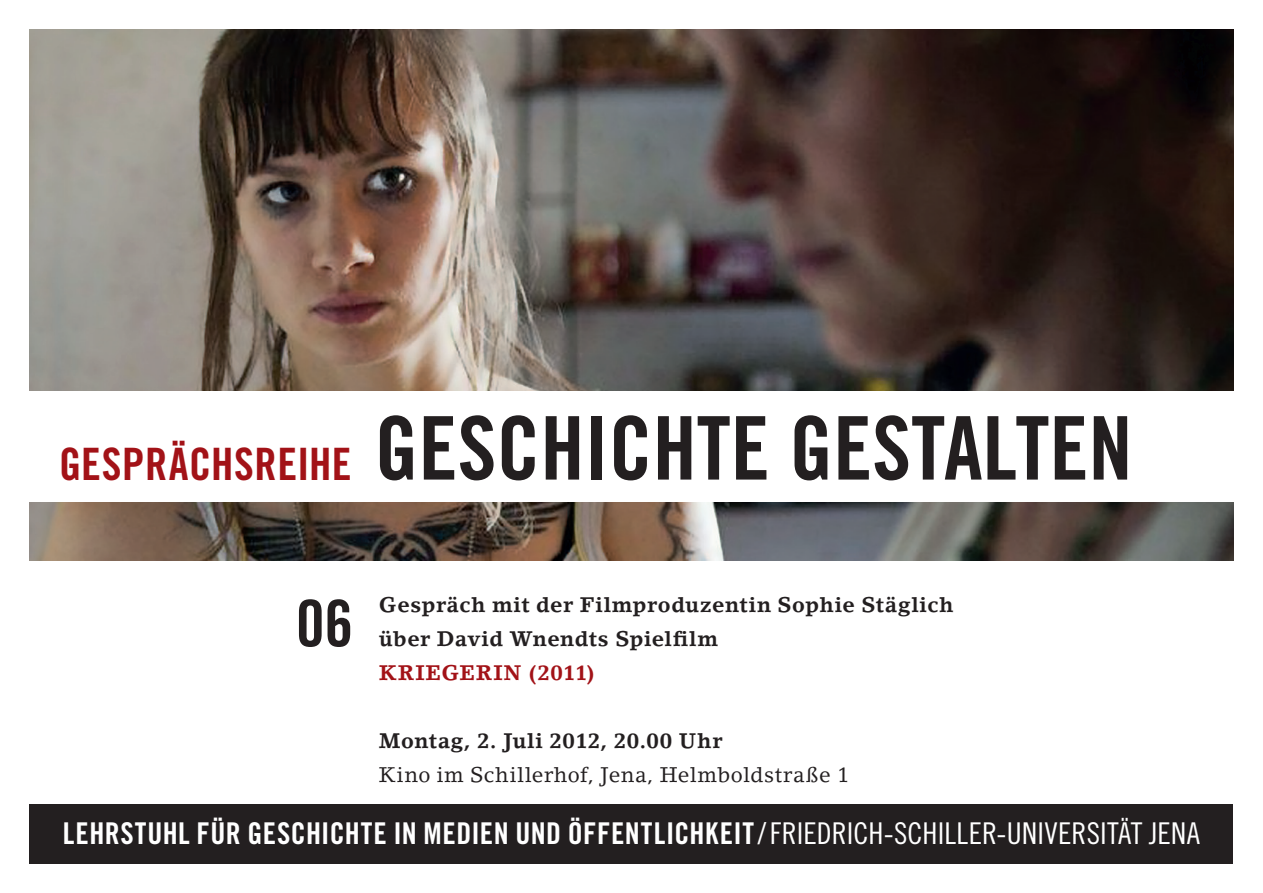
<style>
.page{position:relative;width:1263px;height:893px;background:#fff}
.page>*{position:absolute;margin:0;border:0;box-sizing:border-box;transform-origin:0 0}
.t1{font:87.9px "Trade Gothic Bold Cond Twenty";color:#231f20}
.t2{font:64.5px "Trade Gothic Bold Cond Twenty";color:#231f20}
.t3{font:44.7px "Trade Gothic Bold Cond Twenty";letter-spacing:.01em;color:#a21217}
.t4{font:30px "Trade Gothic Bold Cond Twenty";letter-spacing:.015em;color:#fff}
.t5{font:700 21px/33.9px "Lino Letter";letter-spacing:.025em;color:#231f20}
.t6{font:21px "Lino Letter";letter-spacing:.025em;color:#231f20}
.t7{font:700 21px "Lino Letter";letter-spacing:.03em;color:#a21217}
.s1{font-family:"Trade Gothic Cond Eighteen"}
</style>
<div class="page">
<div style="left:30px;top:804px;width:1203px;height:59px;background:#231f20"></div>
<img style="left:30px;top:30px;width:1203px;height:360px">
<img style="left:30px;top:503px;width:1203px;height:57px">
<h3 class="t3" style="left:59px;top:436px;width:294px">GESPRÄCHSREIHE</h3>
<h1 class="t1" style="left:375px;top:395px;width:759px">GESCHICHTE GESTALTEN</h1>
<h2 class="t2" style="left:296px;top:584px;width:59px">06</h2>
<p class="t5" style="left:379px;top:588px;width:576px">Gespräch mit der Filmproduzentin Sophie Stäglich über David Wnendts Spielfilm</p>
<p class="t7" style="left:379px;top:660px;width:218px">KRIEGERIN (2011)</p>
<p class="t5" style="left:379px;top:724px;width:345px">Montag, 2. Juli 2012, 20.00 Uhr</p>
<p class="t6" style="left:379px;top:762px;width:471px">Kino im Schillerhof, Jena, Helmboldstraße 1</p>
<h3 class="t4" style="left:63px;top:815px;width:1139px">LEHRSTUHL FÜR GESCHICHTE IN MEDIEN UND ÖFFENTLICHKEIT<span class="s1">/FRIEDRICH-SCHILLER-UNIVERSITÄT JENA</span></h3>
</div>
